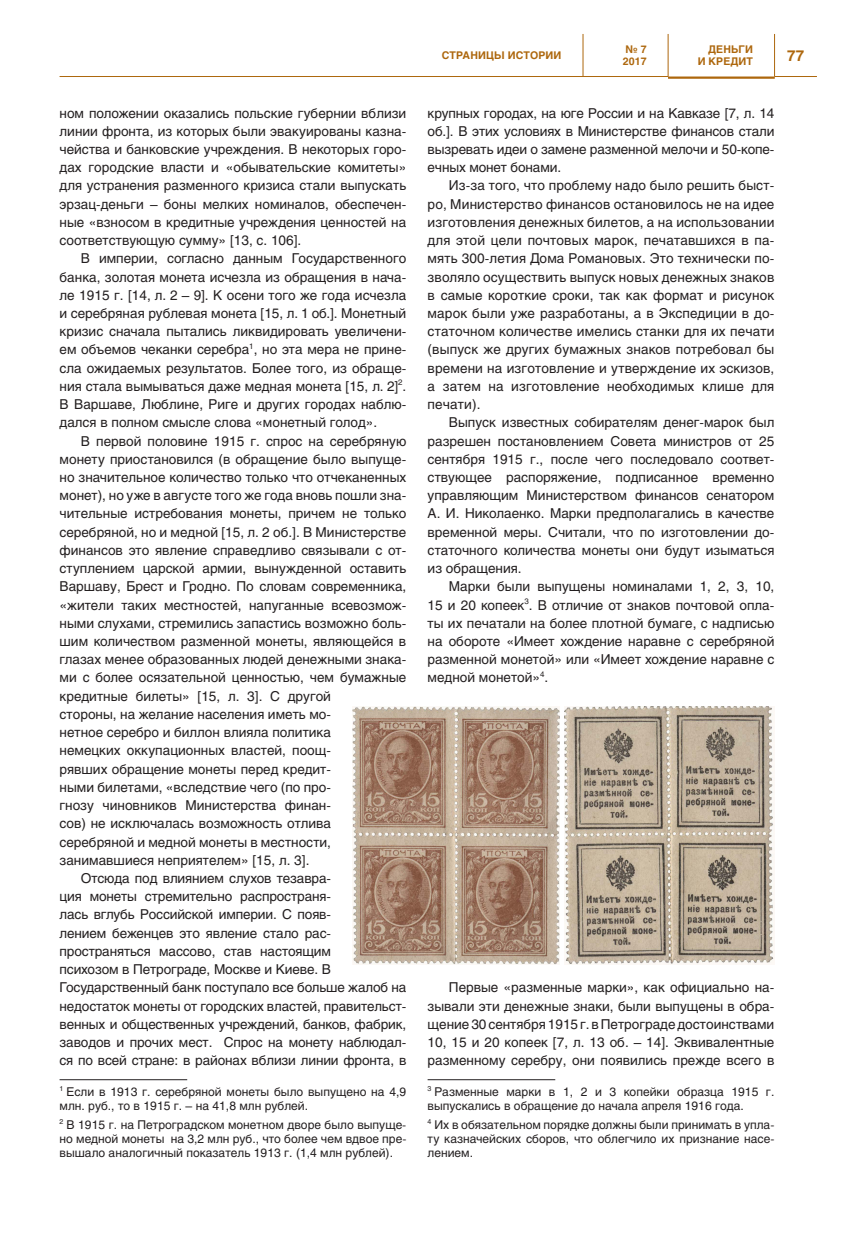
<style>
.page{position:relative;width:851px;height:1234px;background:#fff}
.page>*{position:absolute;margin:0;border:0;box-sizing:border-box;transform-origin:0 0}
.t1{font:700 15px "Helios";color:#ad670d}
.t2{font:13.5px/18.1px "Helios";color:#231f20;text-align:justify}
.t3{font:12px/14.2px "Helios";color:#231f20}
.t4{font:700 10.5px/12.6px "Helios";letter-spacing:.01em;color:#ad670d;text-align:right}
</style>
<div class="page">
<hr style="left:60px;top:76px;width:608px;height:1px;background:#ad670d">
<hr style="left:668px;top:76px;width:106px;height:3px;background:#ad670d">
<hr style="left:774px;top:76px;width:42px;height:1px;background:#ad670d">
<hr style="left:667px;top:34px;width:1px;height:42px;background:#ad670d">
<hr style="left:774px;top:34px;width:1px;height:42px;background:#ad670d">
<hr style="left:582px;top:34px;width:1px;height:42px;background:#ad670d">
<hr style="left:60px;top:1079px;width:127px;height:1px;background:#231f20">
<hr style="left:427px;top:1079px;width:128px;height:1px;background:#231f20">
<img style="left:564px;top:706px;width:210px;height:258px">
<img style="left:352px;top:706px;width:207px;height:258px">
<p class="t2" style="left:60px;top:103px;width:348px">ном положении оказались польские губернии вблизи линии фронта, из которых были эвакуированы казна&shy;чейства и банковские учреждения. В некоторых горо&shy;дах городские власти и «обывательские комитеты» для устранения разменного кризиса стали выпускать эрзац-деньги – боны мелких номиналов, обеспечен&shy;ные «взносом в кредитные учреждения ценностей на соответствующую сумму» [13, c. 106].</p>
<p class="t2" style="left:60px;top:249px;width:348px;text-indent:21px">В империи, согласно данным Государственного банка, золотая монета исчезла из обращения в нача&shy;ле 1915 г. [14, л. 2 – 9]. К осени того же года исчезла и серебряная рублевая монета [15, л. 1 об.]. Монетный кризис сначала пытались ликвидировать увеличени&shy;ем объемов чеканки серебра<sup>1</sup>, но эта мера не прине&shy;сла ожидаемых результатов. Более того, из обраще&shy;ния стала вымываться даже медная монета [15, л. 2]<sup>2</sup>.<br>В Варшаве, Люблине, Риге и других городах наблю&shy;дался в полном смысле слова «монетный голод».</p>
<p class="t2" style="left:81px;top:431px;width:327px">В первой половине 1915 г. спрос на серебряную</p>
<p class="t2" style="left:60px;top:449px;width:348px">монету приостановился (в обращение было выпуще-</p>
<p class="t2" style="left:60px;top:467px;width:348px">но значительное количество только что отчеканенных</p>
<p class="t2" style="left:60px;top:486px;width:348px">монет), но уже в августе того же года вновь пошли зна-</p>
<p class="t2" style="left:60px;top:504px;width:348px">чительные истребования монеты, причем не только</p>
<p class="t2" style="left:60px;top:522px;width:348px">серебряной, но и медной [15, л. 2 об.]. В Министерстве</p>
<p class="t2" style="left:60px;top:540px;width:348px">финансов это явление справедливо связывали с от-</p>
<p class="t2" style="left:60px;top:558px;width:348px">ступлением царской армии, вынужденной оставить</p>
<p class="t2" style="left:60px;top:577px;width:348px">Варшаву, Брест и Гродно. По словам современника,</p>
<p class="t2" style="left:60px;top:595px;width:348px">«жители таких местностей, напуганные всевозмож-</p>
<p class="t2" style="left:60px;top:613px;width:348px">ными слухами, стремились запастись возможно боль-</p>
<p class="t2" style="left:60px;top:631px;width:348px">шим количеством разменной монеты, являющейся в</p>
<p class="t2" style="left:60px;top:649px;width:348px">глазах менее образованных людей денежными знака-</p>
<p class="t2" style="left:60px;top:668px;width:348px">ми с более осязательной ценностью, чем бумажные</p>
<p class="t2" style="left:60px;top:686px;width:273px">кредитные билеты» [15, л. 3]. С другой</p>
<p class="t2" style="left:60px;top:704px;width:273px">стороны, на желание населения иметь мо-</p>
<p class="t2" style="left:60px;top:722px;width:273px">нетное серебро и биллон влияла политика</p>
<p class="t2" style="left:60px;top:741px;width:273px">немецких оккупационных властей, поощ-</p>
<p class="t2" style="left:60px;top:759px;width:273px">рявших обращение монеты перед кредит-</p>
<p class="t2" style="left:60px;top:777px;width:273px">ными билетами, «вследствие чего (по про-</p>
<p class="t2" style="left:60px;top:795px;width:273px">гнозу чиновников Министерства финан-</p>
<p class="t2" style="left:60px;top:813px;width:273px">сов) не исключалась возможность отлива</p>
<p class="t2" style="left:60px;top:832px;width:273px">серебряной и медной монеты в местности,</p>
<p class="t2" style="left:60px;top:850px;width:251px">занимавшиеся неприятелем» [15, л. 3].</p>
<p class="t2" style="left:81px;top:868px;width:252px">Отсюда под влиянием слухов тезавра-</p>
<p class="t2" style="left:60px;top:886px;width:273px">ция монеты стремительно распространя-</p>
<p class="t2" style="left:60px;top:904px;width:273px">лась вглубь Российской империи. С появ-</p>
<p class="t2" style="left:60px;top:923px;width:273px">лением беженцев это явление стало рас-</p>
<p class="t2" style="left:60px;top:941px;width:273px">пространяться массово, став настоящим</p>
<p class="t2" style="left:60px;top:959px;width:273px">психозом в Петрограде, Москве и Киеве. В</p>
<p class="t2" style="left:60px;top:977px;width:348px">Государственный банк поступало все больше жалоб на</p>
<p class="t2" style="left:60px;top:996px;width:348px">недостаток монеты от городских властей, правительст-</p>
<p class="t2" style="left:60px;top:1014px;width:348px">венных и общественных учреждений, банков, фабрик,</p>
<p class="t2" style="left:60px;top:1032px;width:348px">заводов и прочих мест. Спрос на монету наблюдал-</p>
<p class="t2" style="left:60px;top:1050px;width:348px">ся по всей стране: в районах вблизи линии фронта, в</p>
<p class="t3" style="left:60px;top:1084px;width:348px"><sup>1</sup> Если в 1913 г. серебряной монеты было выпущено на 4,9 млн. руб., то в 1915 г. – на 41,8 млн рублей.</p>
<p class="t3" style="left:60px;top:1116px;width:348px;text-align:justify"><sup>2</sup> В 1915 г. на Петроградском монетном дворе было выпуще&shy;но медной монеты на 3,2 млн руб., что более чем вдвое пре&shy;вышало аналогичный показатель 1913 г. (1,4 млн рублей).</p>
<p class="t4" style="left:622px;top:42px;width:25px;text-align:left">№ 7<br>2017</p>
<p class="t4" style="left:697px;top:42px;width:57px">ДЕНЬГИ<br>И КРЕДИТ</p>
<p class="t4" style="left:441px;top:49px;width:121px">Страницы истории</p>
<p class="t1" style="left:787px;top:46px;width:18px">77</p>
<p class="t2" style="left:427px;top:103px;width:348px">крупных городах, на юге России и на Кавказе [7, л. 14 об.]. В этих условиях в Министерстве финансов стали вызревать идеи о замене разменной мелочи и 50-копе&shy;ечных монет бонами.</p>
<p class="t2" style="left:427px;top:176px;width:348px;text-indent:21px">Из-за того, что проблему надо было решить быст&shy;ро, Министерство финансов остановилось не на идее изготовления денежных билетов, а на использовании для этой цели почтовых марок, печатавшихся в па&shy;мять 300-летия Дома Романовых. Это технически по&shy;зволяло осуществить выпуск новых денежных знаков в самые короткие сроки, так как формат и рисунок марок были уже разработаны, а в Экспедиции в до&shy;статочном количестве имелись станки для их печати (выпуск же других бумажных знаков потребовал бы времени на изготовление и утверждение их эскизов, а затем на изготовление необходимых клише для печати).</p>
<p class="t2" style="left:427px;top:413px;width:348px;text-indent:21px">Выпуск известных собирателям денег-марок был разрешен постановлением Совета министров от 25 сентября 1915 г., после чего последовало соответ&shy;ствующее распоряжение, подписанное временно управляющим Министерством финансов сенатором А. И. Николаенко. Марки предполагались в качестве временной меры. Считали, что по изготовлении до&shy;статочного количества монеты они будут изыматься из обращения.</p>
<p class="t2" style="left:427px;top:577px;width:348px;text-indent:21px">Марки были выпущены номиналами 1, 2, 3, 10, 15 и 20 копеек<sup>3</sup>. В отличие от знаков почтовой опла&shy;ты их печатали на более плотной бумаге, с надписью на обороте «Имеет хождение наравне с серебряной разменной монетой» или «Имеет хождение наравне с медной монетой»<sup>4</sup>.</p>
<p class="t2" style="left:427px;top:977px;width:348px;text-indent:21px">Первые «разменные марки», как официально на&shy;зывали эти денежные знаки, были выпущены в обра&shy;щение 30 сентября 1915 г. в Петрограде достоинствами 10, 15 и 20 копеек [7, л. 13 об. – 14]. Эквивалентные разменному серебру, они появились прежде всего в</p>
<p class="t3" style="left:427px;top:1084px;width:348px"><sup>3</sup> Разменные марки в 1, 2 и 3 копейки образца 1915 г. выпускались в обращение до начала апреля 1916 года.</p>
<p class="t3" style="left:427px;top:1116px;width:348px;text-align:justify"><sup>4</sup> Их в обязательном порядке должны были принимать в упла&shy;ту казначейских сборов, что облегчило их признание насе&shy;лением.</p>
</div>
